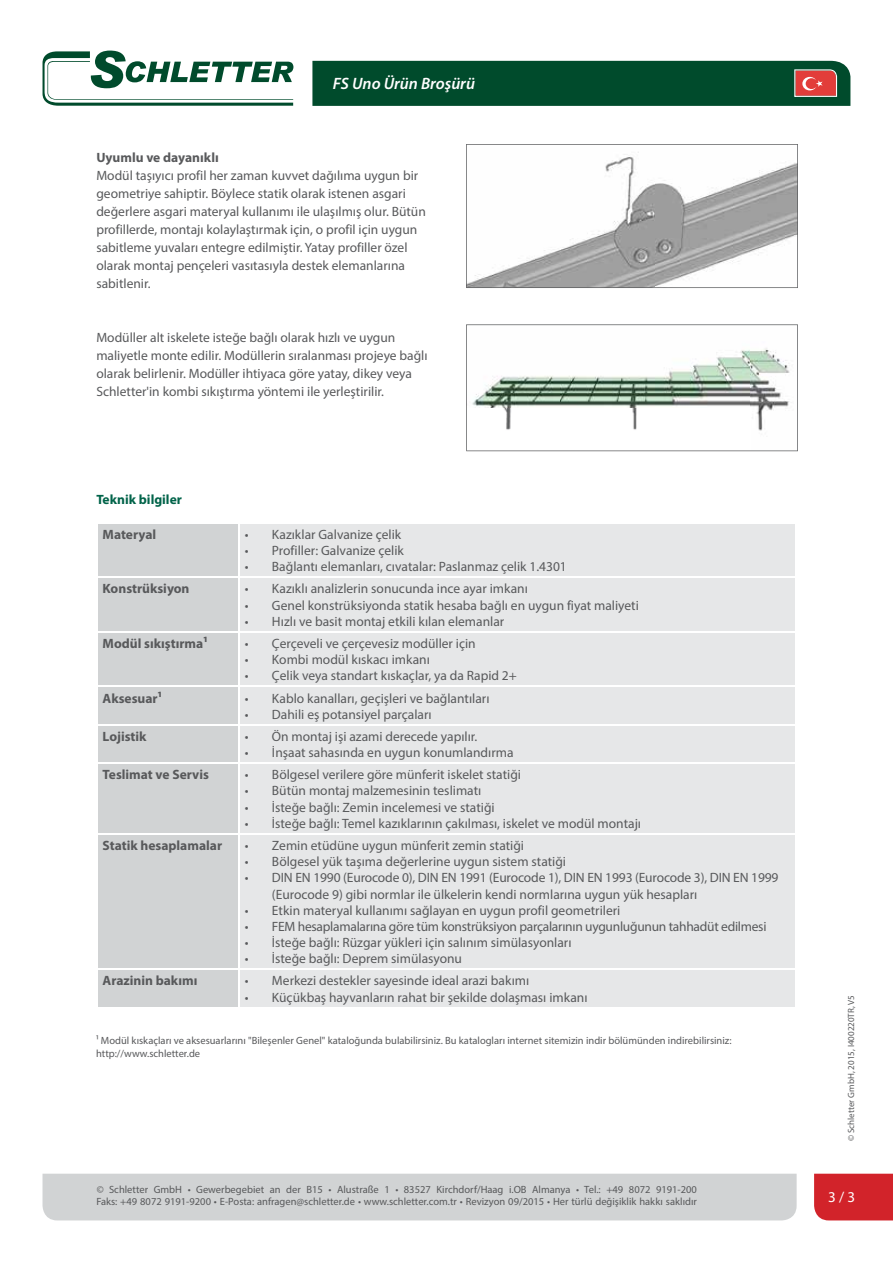
<style>
.page{position:relative;width:893px;height:1263px;background:#fff}
.page>*{position:absolute;margin:0;border:0;box-sizing:border-box;transform-origin:0 0}
.t1{font:italic 600 16.5px "Myriad Pro";color:#fff}
.t2{font:15px "Myriad Pro";color:#fff}
.t3{font:13.5px/18px "Myriad Pro";color:#58595b}
.t4{font:700 13.5px "Myriad Pro";color:#58595b}
.t5{font:13.5px "Myriad Pro";letter-spacing:-.02em;color:#58595b}
.t6{font:700 13.5px "Myriad Pro";color:#006349}
.t7{font:10.5px/12.6px "Myriad Pro";color:#58595b}
.t8{font:9px "Myriad Pro";color:#58595b}
.s1{font-style:italic}
</style>
<div class="page">
<svg style="left:43px;top:51px;width:250px;height:55px"></svg>
<svg style="left:312px;top:61px;width:538px;height:45px"></svg>
<div style="left:43px;top:1174px;width:754px;height:46px;background:#d1d3d4"></div>
<div style="left:814px;top:1174px;width:79px;height:46px;background:#d2232a"></div>
<div style="left:828px;top:1190px;width:65px;height:14px;background:#d2232a"></div>
<svg style="left:466px;top:144px;width:332px;height:144px"></svg>
<svg style="left:466px;top:324px;width:332px;height:127px"></svg>
<div style="left:98px;top:524px;width:140px;height:483px;background:#d1d3d4"></div>
<div style="left:240px;top:524px;width:555px;height:483px;background:#e6e7e8"></div>
<hr style="left:96px;top:577px;width:143px;height:1px;background:#fff">
<hr style="left:239px;top:577px;width:558px;height:1px;background:#fff">
<hr style="left:96px;top:631px;width:143px;height:2px;background:#fff">
<hr style="left:239px;top:631px;width:558px;height:2px;background:#fff">
<hr style="left:96px;top:686px;width:143px;height:1px;background:#fff">
<hr style="left:239px;top:686px;width:558px;height:1px;background:#fff">
<hr style="left:96px;top:724px;width:143px;height:1px;background:#fff">
<hr style="left:239px;top:724px;width:558px;height:1px;background:#fff">
<hr style="left:96px;top:762px;width:143px;height:2px;background:#fff">
<hr style="left:239px;top:762px;width:558px;height:2px;background:#fff">
<hr style="left:96px;top:833px;width:143px;height:1px;background:#fff">
<hr style="left:239px;top:833px;width:558px;height:1px;background:#fff">
<hr style="left:96px;top:968px;width:143px;height:2px;background:#fff">
<hr style="left:239px;top:968px;width:558px;height:2px;background:#fff">
<p class="t1" style="left:333px;top:73px;width:144px">FS Uno Ürün Broşürü</p>
<p class="t4" style="left:96px;top:149px;width:124px">Uyumlu ve dayanıklı</p>
<p class="t3" style="left:96px;top:166px;width:331px">Modül taşıyıcı profil her zaman kuvvet dağılıma uygun bir geometriye sahiptir. Böylece statik olarak istenen asgari değerlere asgari materyal kullanımı ile ulaşılmış olur. Bütün profillerde, montajı kolaylaştırmak için, o profil için uygun sabitleme yuvaları entegre edilmiştir. Yatay profiller özel olarak montaj pençeleri vasıtasıyla destek elemanlarına sabitlenir.</p>
<p class="t3" style="left:96px;top:328px;width:333px">Modüller alt iskelete isteğe bağlı olarak hızlı ve uygun maliyetle monte edilir. Modüllerin sıralanması projeye bağlı olarak belirlenir. Modüller ihtiyaca göre yatay, dikey veya Schletter'in kombi sıkıştırma yöntemi ile yerleştirilir.</p>
<p class="t6" style="left:96px;top:491px;width:87px">Teknik bilgiler</p>
<p class="t4" style="left:103px;top:526px;width:55px">Materyal</p>
<p class="t3" style="left:245px;top:525px;width:158px">• Kazıklar Galvanize çelik</p>
<p class="t3" style="left:245px;top:541px;width:160px">• Profiller: Galvanize çelik</p>
<p class="t3" style="left:245px;top:558px;width:323px">• Bağlantı elemanları, cıvatalar: Paslanmaz çelik 1.4301</p>
<p class="t4" style="left:103px;top:580px;width:88px">Konstrüksiyon</p>
<p class="t3" style="left:245px;top:580px;width:284px">• Kazıklı analizlerin sonucunda ince ayar imkanı</p>
<p class="t3" style="left:245px;top:596px;width:395px">• Genel konstrüksiyonda statik hesaba bağlı en uygun fiyat maliyeti</p>
<p class="t3" style="left:245px;top:612px;width:261px">• Hızlı ve basit montaj etkili kılan elemanlar</p>
<p class="t4" style="left:103px;top:635px;width:106px">Modül sıkıştırma¹</p>
<p class="t3" style="left:245px;top:634px;width:232px">• Çerçeveli ve çerçevesiz modüller için</p>
<p class="t3" style="left:245px;top:650px;width:186px">• Kombi modül kıskacı imkanı</p>
<p class="t3" style="left:245px;top:667px;width:273px">• Çelik veya standart kıskaçlar, ya da Rapid 2+</p>
<p class="t4" style="left:103px;top:689px;width:61px">Aksesuar¹</p>
<p class="t3" style="left:245px;top:689px;width:246px">• Kablo kanalları, geçişleri ve bağlantıları</p>
<p class="t3" style="left:245px;top:705px;width:188px">• Dahili eş potansiyel parçaları</p>
<p class="t4" style="left:103px;top:727px;width:46px">Lojistik</p>
<p class="t3" style="left:245px;top:727px;width:234px">• Ön montaj işi azami derecede yapılır.</p>
<p class="t3" style="left:245px;top:743px;width:270px">• İnşaat sahasında en uygun konumlandırma</p>
<p class="t4" style="left:103px;top:766px;width:108px">Teslimat ve Servis</p>
<p class="t3" style="left:245px;top:765px;width:277px">• Bölgesel verilere göre münferit iskelet statiği</p>
<p class="t3" style="left:245px;top:782px;width:238px">• Bütün montaj malzemesinin teslimatı</p>
<p class="t3" style="left:245px;top:798px;width:251px">• İsteğe bağlı: Zemin incelemesi ve statiği</p>
<p class="t3" style="left:245px;top:814px;width:398px">• İsteğe bağlı: Temel kazıklarının çakılması, iskelet ve modül montajı</p>
<p class="t4" style="left:103px;top:836px;width:121px">Statik hesaplamalar</p>
<p class="t3" style="left:245px;top:836px;width:281px">• Zemin etüdüne uygun münferit zemin statiği</p>
<p class="t3" style="left:245px;top:852px;width:323px">• Bölgesel yük taşıma değerlerine uygun sistem statiği</p>
<p class="t3" style="left:272px;top:869px;width:508px;line-height:16.2px;text-indent:-27px">• DIN EN 1990 (Eurocode 0), DIN EN 1991 (Eurocode 1), DIN EN 1993 (Eurocode 3), DIN EN 1999 (Eurocode 9) gibi normlar ile ülkelerin kendi normlarına uygun yük hesapları</p>
<p class="t3" style="left:245px;top:901px;width:377px">• Etkin materyal kullanımı sağlayan en uygun profil geometrileri</p>
<p class="t5" style="left:245px;top:918px;width:523px">• FEM hesaplamalarına göre tüm konstrüksiyon parçalarının uygunluğunun tahhadüt edilmesi</p>
<p class="t3" style="left:245px;top:933px;width:328px">• İsteğe bağlı: Rüzgar yükleri için salınım simülasyonları</p>
<p class="t3" style="left:245px;top:949px;width:219px">• İsteğe bağlı: Deprem simülasyonu</p>
<p class="t4" style="left:103px;top:972px;width:96px">Arazinin bakımı</p>
<p class="t3" style="left:245px;top:972px;width:286px">• Merkezi destekler sayesinde ideal arazi bakımı</p>
<p class="t3" style="left:245px;top:988px;width:344px">• Küçükbaş hayvanların rahat bir şekilde dolaşması imkanı</p>
<p class="t7" style="left:96px;top:1034px;width:637px">¹ Modül kıskaçları ve aksesuarlarını "Bileşenler Genel" kataloğunda bulabilirsiniz. Bu katalogları internet sitemizin indir bölümünden indirebilirsiniz: http://www.schletter.de</p>
<p class="t7" style="left:96px;top:1182px;width:602px"><span class="s1">©</span> Schletter GmbH <span class="s1">•</span> Gewerbegebiet an der B15 <span class="s1">•</span> Alustraße 1 <span class="s1">•</span> 83527 Kirchdorf/Haag i.OB Almanya <span class="s1">•</span> Tel.: +49 8072 9191-200<br>Faks: +49 8072 9191-9200 <span class="s1">•</span> E-Posta: anfragen@schletter.de <span class="s1">•</span> www.schletter.com.tr <span class="s1">•</span> Revizyon 09/2015 <span class="s1">•</span> Her türlü değişiklik hakkı saklıdır</p>
<p class="t8" style="left:846px;top:1141px;width:147px;rotate:-90deg">© Schletter GmbH, 2015, I400220TR, V5</p>
<p class="t2" style="left:828px;top:1187px;width:28px">3 / 3</p>
</div>
